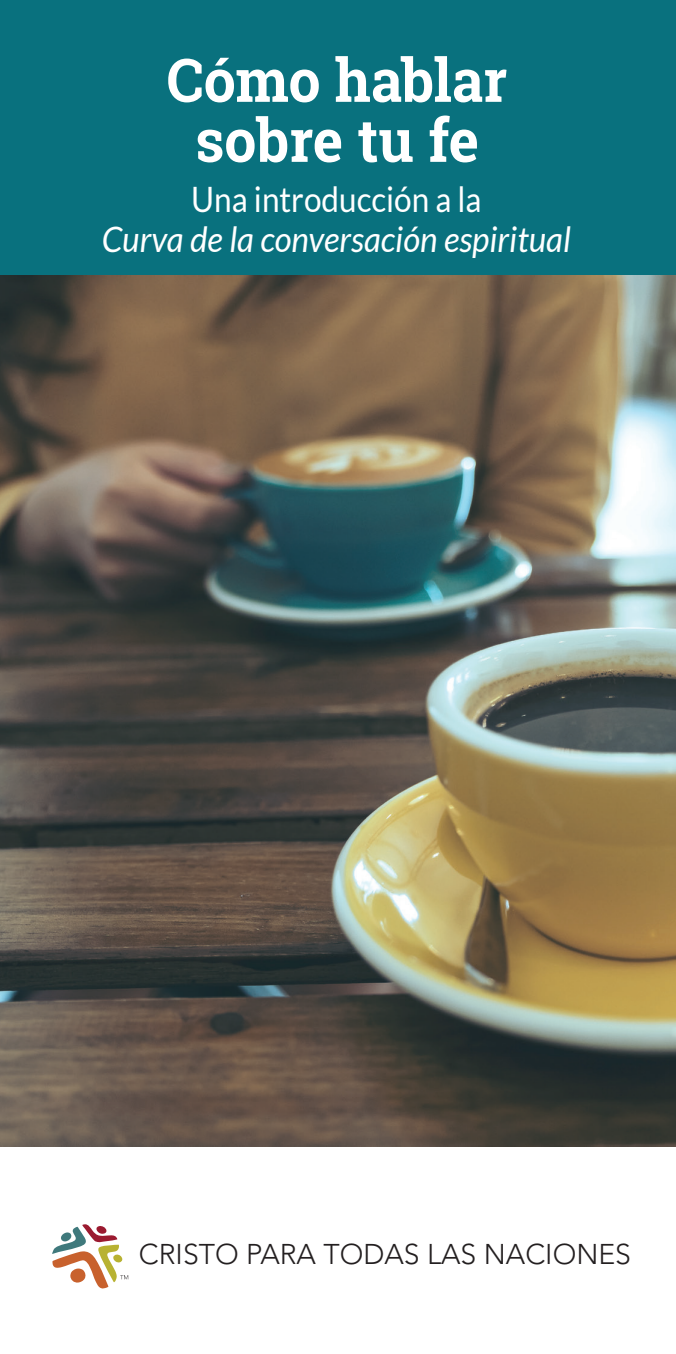
<style>
.page{position:relative;width:676px;height:1354px;background:#fff}
.page>*{position:absolute;margin:0;border:0;box-sizing:border-box;transform-origin:0 0}
.t1{font:700 60px/60px "Roboto Slab";color:#fff;text-align:center;scale:.95 1}
.t2{font:italic 35px "Lato";color:#fff;scale:.95 1}
.t3{font:35px "Lato";color:#fff;scale:.9 1}
.t4{font:300 28.25px "Avenir LT Std";color:#231f20}
</style>
<div class="page">
<div style="left:0;top:0;width:675px;height:276px;background:#09717e"></div>
<img style="left:0;top:276px;width:675px;height:870px">
<svg style="left:52px;top:1224px;width:76px;height:64px"></svg>
<h1 class="t1" style="left:167px;top:49px;width:359px">Cómo hablar sobre tu fe</h1>
<p class="t3" style="left:191px;top:180px;width:324px">Una introducción a la</p>
<p class="t2" style="left:102px;top:220px;width:495px">Curva de la conversación espiritual</p>
<p class="t4" style="left:139px;top:1237px;width:493px">CRISTO PARA TODAS LAS NACIONES</p>
</div>
